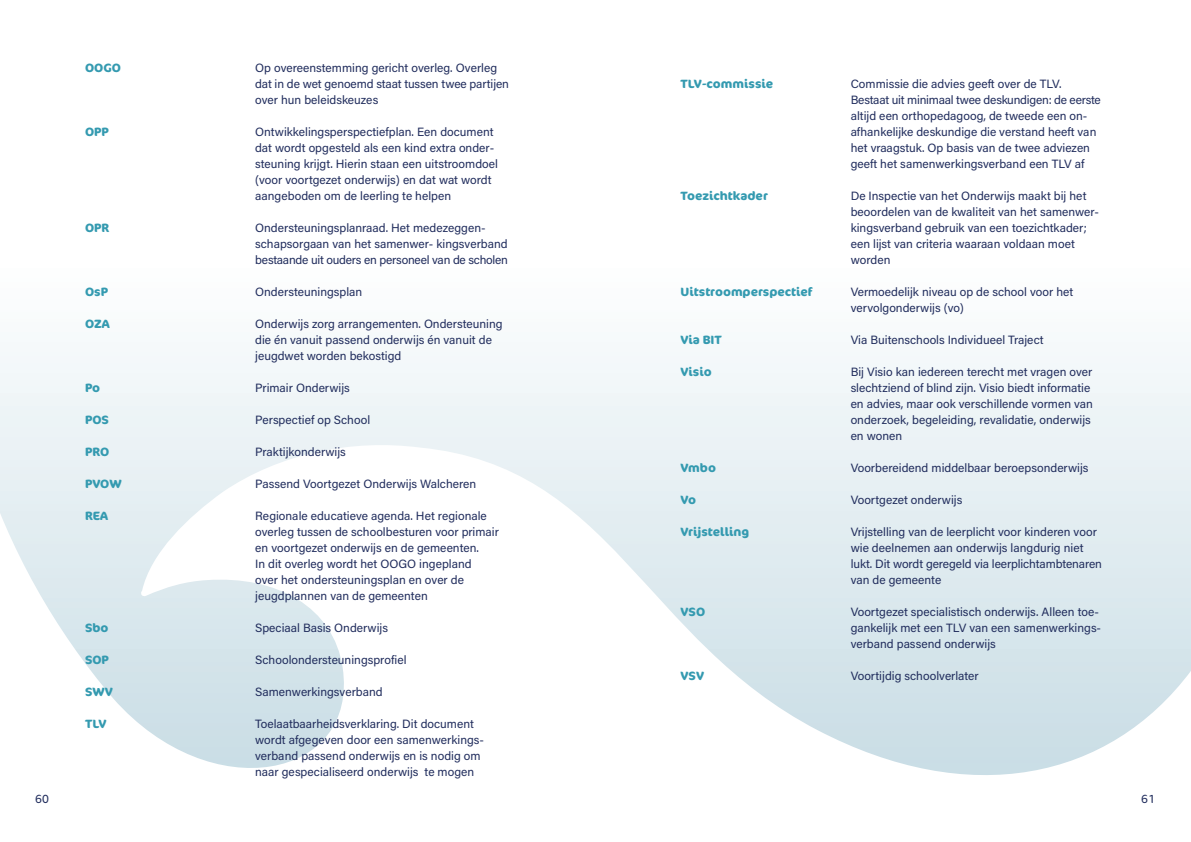
<style>
.page{position:relative;width:1191px;height:842px;background:#fff}
.page>*{position:absolute;margin:0;border:0;box-sizing:border-box;transform-origin:0 0}
.t1{font:12px/16px "Acumin Variable Concept";color:#212d5d}
.t2{font:700 12px "Cocon Pro";color:#349ab0}
.t3{font:300 12px "Cocon Pro";color:#212d5d}
</style>
<div class="page">
<div style="left:0;top:352px;width:1191px;height:87px;background:#f0f5f7"></div>
<svg style="left:0;top:439px;width:1191px;height:336px"></svg>
<p class="t2" style="left:85px;top:59px;width:37px">OOGO</p>
<p class="t1" style="left:255px;top:59px;width:255px">Op overeenstemming gericht overleg. Overleg dat in de wet genoemd staat tussen twee partijen over hun beleidskeuzes</p>
<p class="t2" style="left:85px;top:123px;width:25px">OPP</p>
<p class="t1" style="left:255px;top:123px;width:244px">Ontwikkelingsperspectiefplan. Een document dat wordt opgesteld als een kind extra onder&shy;steuning krijgt. Hierin staan een uitstroomdoel (voor voortgezet onderwijs) en dat wat wordt aangeboden om de leerling te helpen</p>
<p class="t2" style="left:85px;top:219px;width:26px">OPR</p>
<p class="t1" style="left:255px;top:219px;width:254px">Ondersteuningsplanraad. Het medezeggen&shy;schapsorgaan van het samenwer- kingsverband bestaande uit ouders en personeel van de scholen</p>
<p class="t2" style="left:85px;top:283px;width:24px">OsP</p>
<p class="t1" style="left:255px;top:283px;width:109px">Ondersteuningsplan</p>
<p class="t2" style="left:85px;top:315px;width:26px">OZA</p>
<p class="t1" style="left:255px;top:315px;width:249px">Onderwijs zorg arrangementen. Ondersteuning die én vanuit passend onderwijs én vanuit de jeugdwet worden bekostigd</p>
<p class="t2" style="left:85px;top:379px;width:17px">Po</p>
<p class="t1" style="left:255px;top:379px;width:96px">Primair Onderwijs</p>
<p class="t2" style="left:85px;top:411px;width:25px">POS</p>
<p class="t1" style="left:255px;top:411px;width:116px">Perspectief op School</p>
<p class="t2" style="left:85px;top:443px;width:26px">PRO</p>
<p class="t1" style="left:255px;top:443px;width:92px">Praktijkonderwijs</p>
<p class="t2" style="left:85px;top:475px;width:38px">PVOW</p>
<p class="t1" style="left:255px;top:475px;width:223px">Passend Voortgezet Onderwijs Walcheren</p>
<p class="t2" style="left:85px;top:507px;width:25px">REA</p>
<p class="t1" style="left:255px;top:507px;width:245px">Regionale educatieve agenda. Het regionale overleg tussen de schoolbesturen voor primair en voortgezet onderwijs en de gemeenten.<br>In dit overleg wordt het OOGO ingepland<br>over het ondersteuningsplan en over de jeugdplannen van de gemeenten</p>
<p class="t2" style="left:85px;top:619px;width:25px">Sbo</p>
<p class="t1" style="left:255px;top:619px;width:134px">Speciaal Basis Onderwijs</p>
<p class="t2" style="left:85px;top:651px;width:25px">SOP</p>
<p class="t1" style="left:255px;top:651px;width:153px">Schoolondersteuningsprofiel</p>
<p class="t2" style="left:85px;top:683px;width:29px">SWV</p>
<p class="t1" style="left:255px;top:683px;width:129px">Samenwerkingsverband</p>
<p class="t2" style="left:85px;top:715px;width:23px">TLV</p>
<p class="t1" style="left:255px;top:715px;width:229px">Toelaatbaarheidsverklaring. Dit document wordt afgegeven door een samenwerkings&shy;verband passend onderwijs en is nodig om naar gespecialiseerd onderwijs te mogen</p>
<p class="t2" style="left:680px;top:75px;width:94px">TLV-commissie</p>
<p class="t1" style="left:850px;top:75px;width:252px">Commissie die advies geeft over de TLV.<br>Bestaat uit minimaal twee deskundigen: de eerste altijd een orthopedagoog, de tweede een on&shy;afhankelijke deskundige die verstand heeft van het vraagstuk. Op basis van de twee adviezen geeft het samenwerkingsverband een TLV af</p>
<p class="t2" style="left:680px;top:187px;width:89px">Toezichtkader</p>
<p class="t1" style="left:850px;top:187px;width:250px">De Inspectie van het Onderwijs maakt bij het beoordelen van de kwaliteit van het samenwer&shy;kingsverband gebruik van een toezichtkader; een lijst van criteria waaraan voldaan moet worden</p>
<p class="t2" style="left:680px;top:283px;width:133px">Uitstroomperspectief</p>
<p class="t1" style="left:850px;top:283px;width:224px">Vermoedelijk niveau op de school voor het vervolgonderwijs (vo)</p>
<p class="t2" style="left:680px;top:331px;width:43px">Via BIT</p>
<p class="t1" style="left:850px;top:331px;width:194px">Via Buitenschools Individueel Traject</p>
<p class="t2" style="left:680px;top:363px;width:33px">Visio</p>
<p class="t1" style="left:850px;top:363px;width:244px">Bij Visio kan iedereen terecht met vragen over slechtziend of blind zijn. Visio biedt informatie en advies, maar ook verschillende vormen van onderzoek, begeleiding, revalidatie, onderwijs en wonen</p>
<p class="t2" style="left:680px;top:459px;width:37px">Vmbo</p>
<p class="t1" style="left:850px;top:459px;width:239px">Voorbereidend middelbaar beroepsonderwijs</p>
<p class="t2" style="left:680px;top:491px;width:17px">Vo</p>
<p class="t1" style="left:850px;top:491px;width:113px">Voortgezet onderwijs</p>
<p class="t2" style="left:680px;top:523px;width:70px">Vrijstelling</p>
<p class="t1" style="left:850px;top:523px;width:253px">Vrijstelling van de leerplicht voor kinderen voor wie deelnemen aan onderwijs langdurig niet lukt. Dit wordt geregeld via leerplichtambtenaren van de gemeente</p>
<p class="t2" style="left:680px;top:603px;width:26px">VSO</p>
<p class="t1" style="left:850px;top:603px;width:252px">Voortgezet specialistisch onderwijs. Alleen toe&shy;gankelijk met een TLV van een samenwerkings&shy;verband passend onderwijs</p>
<p class="t2" style="left:680px;top:667px;width:25px">VSV</p>
<p class="t1" style="left:850px;top:667px;width:130px">Voortijdig schoolverlater</p>
<p class="t3" style="left:35px;top:791px;width:15px">60</p>
<p class="t3" style="left:1141px;top:791px;width:15px">61</p>
</div>
